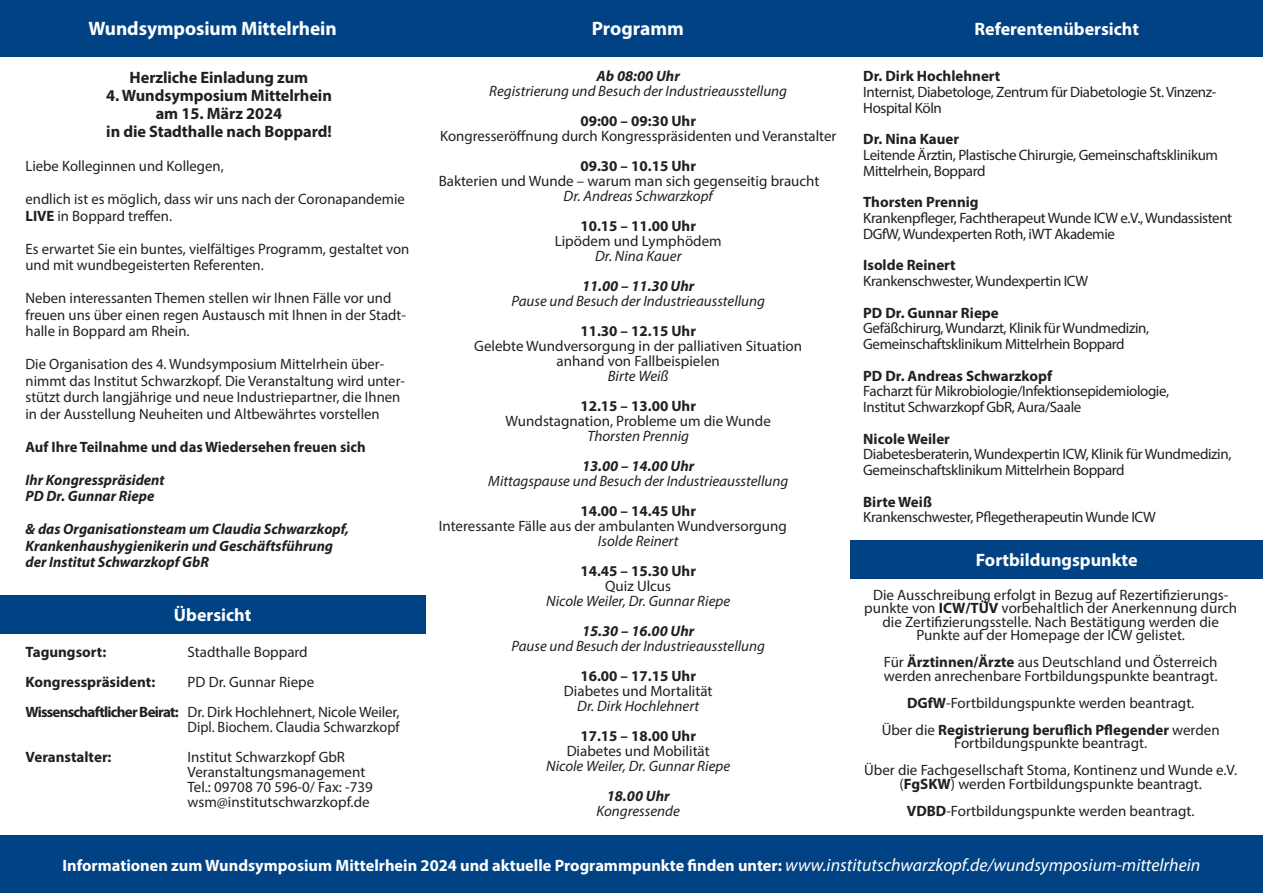
<style>
.page{position:relative;width:1263px;height:893px;background:#fff}
.page>*{position:absolute;margin:0;border:0;box-sizing:border-box;transform-origin:0 0}
.t1{font:700 19.5px "Myriad Pro";letter-spacing:-.005em;color:#fff}
.t2{font:700 18px "Myriad Pro";color:#fff}
.t3{font:700 16.5px "Myriad Pro";color:#fff}
.t4{font:700 16.5px/18px "Myriad Pro";letter-spacing:-.005em;color:#231f20;text-align:center}
.t5{font:15px/16.5px "Myriad Pro";color:#231f20}
.t6{font:15px/15.8px "Myriad Pro";letter-spacing:-.025em;color:#231f20}
.t7{font:700 15px "Myriad Pro";color:#231f20}
.t8{font:italic 15px "Myriad Pro";color:#231f20}
.t9{font:italic 700 15px/16.5px "Myriad Pro";color:#231f20}
.t10{font:15px "Myriad Pro";color:#231f20;scale:.95 1}
.s1{font-weight:700}
.s2{font-style:italic}
.s3{font-weight:400;font-style:italic;font-size:18px}
</style>
<div class="page">
<div style="left:0;top:0;width:1263px;height:56px;background:#014285"></div>
<div style="left:0;top:836px;width:1263px;height:57px;background:#014285"></div>
<div style="left:850px;top:540px;width:413px;height:38px;background:#014285"></div>
<div style="left:0;top:595px;width:425px;height:39px;background:#014285"></div>
<p class="t1" style="left:88px;top:16px;width:250px">Wundsymposium Mittelrhein</p>
<p class="t1" style="left:592px;top:16px;width:94px">Programm</p>
<p class="t4" style="left:130px;top:67px;width:180px">Herzliche Einladung zum</p>
<p class="t4" style="left:106px;top:85px;width:227px">4. Wundsymposium Mittelrhein</p>
<p class="t4" style="left:106px;top:103px;width:227px">am 15. März 2024<br>in die Stadthalle nach Boppard!</p>
<p class="t5" style="left:26px;top:158px;width:200px">Liebe Kolleginnen und Kollegen,</p>
<p class="t5" style="left:26px;top:191px;width:381px">endlich ist es möglich, dass wir uns nach der Coronapandemie<br><span class="s1">LIVE</span> in Boppard treffen.</p>
<p class="t5" style="left:26px;top:240px;width:385px">Es erwartet Sie ein buntes, vielfältiges Programm, gestaltet von und mit wundbegeisterten Referenten.</p>
<p class="t5" style="left:26px;top:290px;width:382px">Neben interessanten Themen stellen wir Ihnen Fälle vor und freuen uns über einen regen Austausch mit Ihnen in der Stadt&shy;halle in Boppard am Rhein.</p>
<p class="t5" style="left:26px;top:356px;width:381px">Die Organisation des 4. Wundsymposium Mittelrhein über&shy;nimmt das Institut Schwarzkopf. Die Veranstaltung wird unter&shy;stützt durch langjährige und neue Industriepartner, die Ihnen in der Ausstellung Neuheiten und Altbewährtes vorstellen</p>
<p class="t7" style="left:26px;top:437px;width:342px">Auf Ihre Teilnahme und das Wiedersehen freuen sich</p>
<p class="t9" style="left:26px;top:471px;width:141px">Ihr Kongresspräsident</p>
<p class="t9" style="left:26px;top:487px;width:131px">PD Dr. Gunnar Riepe</p>
<p class="t9" style="left:26px;top:520px;width:325px">&amp; das Organisationsteam um Claudia Schwarzkopf,<br>Krankenhaushygienikerin und Geschäftsführung</p>
<p class="t9" style="left:26px;top:553px;width:185px">der Institut Schwarzkopf GbR</p>
<p class="t9" style="left:596px;top:68px;width:85px">Ab 08:00 Uhr</p>
<p class="t8" style="left:489px;top:82px;width:299px">Registrierung und Besuch der Industrieausstellung</p>
<p class="t7" style="left:580px;top:112px;width:117px">09:00 – 09:30 Uhr</p>
<p class="t5" style="left:440px;top:128px;width:398px">Kongresseröffnung durch Kongresspräsidenten und Veranstalter</p>
<p class="t7" style="left:580px;top:157px;width:117px">09.30 – 10.15 Uhr</p>
<p class="t5" style="left:563px;top:174px;width:257px;line-height:15px;text-indent:-125px">Bakterien und Wunde – warum man sich gegenseitig braucht<br><span class="s2">Dr. Andreas Schwarzkopf</span></p>
<p class="t7" style="left:580px;top:217px;width:117px">10.15 – 11.00 Uhr</p>
<p class="t5" style="left:555px;top:233px;width:169px">Lipödem und Lymphödem</p>
<p class="t8" style="left:595px;top:247px;width:88px">Dr. Nina Kauer</p>
<p class="t9" style="left:582px;top:278px;width:114px">11.00 – 11.30 Uhr</p>
<p class="t8" style="left:511px;top:292px;width:255px">Pause und Besuch der Industrieausstellung</p>
<p class="t7" style="left:580px;top:322px;width:117px">11.30 – 12.15 Uhr</p>
<p class="t5" style="left:474px;top:339px;width:329px;line-height:15px;text-align:center">Gelebte Wundversorgung in der palliativen Situation anhand von Fallbeispielen</p>
<p class="t8" style="left:608px;top:367px;width:62px">Birte Weiß</p>
<p class="t7" style="left:580px;top:397px;width:117px">12.15 – 13.00 Uhr</p>
<p class="t5" style="left:505px;top:413px;width:267px">Wundstagnation, Probleme um die Wunde</p>
<p class="t8" style="left:587px;top:427px;width:103px">Thorsten Prennig</p>
<p class="t9" style="left:582px;top:458px;width:114px">13.00 – 14.00 Uhr</p>
<p class="t8" style="left:488px;top:472px;width:302px">Mittagspause und Besuch der Industrieausstellung</p>
<p class="t7" style="left:580px;top:502px;width:117px">14.00 – 14.45 Uhr</p>
<p class="t5" style="left:598px;top:519px;width:190px;line-height:15px;text-indent:-159px">Interessante Fälle aus der ambulanten Wundversorgung<br><span class="s2">Isolde Reinert</span></p>
<p class="t7" style="left:580px;top:562px;width:117px">14.45 – 15.30 Uhr</p>
<p class="t5" style="left:605px;top:578px;width:67px">Quiz Ulcus</p>
<p class="t8" style="left:546px;top:592px;width:185px">Nicole Weiler, Dr. Gunnar Riepe</p>
<p class="t9" style="left:582px;top:623px;width:114px">15.30 – 16.00 Uhr</p>
<p class="t8" style="left:511px;top:637px;width:255px">Pause und Besuch der Industrieausstellung</p>
<p class="t7" style="left:580px;top:667px;width:117px">16.00 – 17.15 Uhr</p>
<p class="t5" style="left:564px;top:683px;width:150px">Diabetes und Mortalität</p>
<p class="t8" style="left:577px;top:697px;width:124px">Dr. Dirk Hochlehnert</p>
<p class="t7" style="left:580px;top:727px;width:117px">17.15 – 18.00 Uhr</p>
<p class="t5" style="left:567px;top:743px;width:145px">Diabetes und Mobilität</p>
<p class="t8" style="left:546px;top:757px;width:185px">Nicole Weiler, Dr. Gunnar Riepe</p>
<p class="t9" style="left:607px;top:788px;width:64px">18.00 Uhr</p>
<p class="t8" style="left:596px;top:802px;width:85px">Kongressende</p>
<p class="t2" style="left:174px;top:603px;width:79px">Übersicht</p>
<p class="t7" style="left:26px;top:642px;width:82px">Tagungsort:</p>
<p class="t5" style="left:188px;top:644px;width:122px">Stadthalle Boppard</p>
<p class="t7" style="left:26px;top:672px;width:131px">Kongresspräsident:</p>
<p class="t5" style="left:188px;top:674px;width:128px">PD Dr. Gunnar Riepe</p>
<p class="t5" style="left:26px;top:704px;width:376px"><span class="s1">Wissenschaftlicher Beirat:</span> Dr. Dirk Hochlehnert, Nicole Weiler,</p>
<p class="t10" style="left:188px;top:718px;width:225px">Dipl. Biochem. Claudia Schwarzkopf</p>
<p class="t7" style="left:26px;top:747px;width:88px">Veranstalter:</p>
<p class="t5" style="left:188px;top:749px;width:159px">Institut Schwarzkopf GbR</p>
<p class="t5" style="left:188px;top:764px;width:179px">Veranstaltungsmanagement</p>
<p class="t5" style="left:188px;top:779px;width:187px">Tel.: 09708 70 596-0/ Fax: -739</p>
<p class="t5" style="left:188px;top:794px;width:184px">wsm@institutschwarzkopf.de</p>
<p class="t2" style="left:974px;top:17px;width:166px">Referentenübersicht</p>
<p class="t7" style="left:863px;top:67px;width:139px">Dr. Dirk Hochlehnert</p>
<p class="t6" style="left:863px;top:84px;width:355px">Internist, Diabetologe, Zentrum für Diabetologie St. Vinzenz-<br>Hospital Köln</p>
<p class="t7" style="left:863px;top:130px;width:97px">Dr. Nina Kauer</p>
<p class="t6" style="left:863px;top:147px;width:356px">Leitende Ärztin, Plastische Chirurgie, Gemeinschaftsklinikum<br>Mittelrhein, Boppard</p>
<p class="t7" style="left:863px;top:193px;width:117px">Thorsten Prennig</p>
<p class="t6" style="left:863px;top:210px;width:370px">Krankenpfleger, Fachtherapeut Wunde ICW e.V., Wundassistent<br>DGfW, Wundexperten Roth, iWT Akademie</p>
<p class="t7" style="left:863px;top:256px;width:94px">Isolde Reinert</p>
<p class="t6" style="left:863px;top:273px;width:226px">Krankenschwester, Wundexpertin ICW</p>
<p class="t7" style="left:863px;top:303px;width:137px">PD Dr. Gunnar Riepe</p>
<p class="t6" style="left:863px;top:320px;width:288px">Gefäßchirurg, Wundarzt, Klinik für Wundmedizin,<br>Gemeinschaftsklinikum Mittelrhein Boppard</p>
<p class="t7" style="left:863px;top:366px;width:190px">PD Dr. Andreas Schwarzkopf</p>
<p class="t6" style="left:863px;top:383px;width:307px">Facharzt für Mikrobiologie/Infektionsepidemiologie,<br>Institut Schwarzkopf GbR, Aura/Saale</p>
<p class="t7" style="left:863px;top:429px;width:88px">Nicole Weiler</p>
<p class="t6" style="left:863px;top:446px;width:370px">Diabetesberaterin, Wundexpertin ICW, Klinik für Wundmedizin,<br>Gemeinschaftsklinikum Mittelrhein Boppard</p>
<p class="t7" style="left:863px;top:492px;width:70px">Birte Weiß</p>
<p class="t6" style="left:863px;top:509px;width:294px">Krankenschwester, Pflegetherapeutin Wunde ICW</p>
<p class="t2" style="left:976px;top:548px;width:163px">Fortbildungspunkte</p>
<p class="t5" style="left:864px;top:588px;width:374px;line-height:13.5px;text-align:center">Die Ausschreibung erfolgt in Bezug auf Rezertifizierungs&shy;punkte von <span class="s1">ICW/TÜV</span> vorbehaltlich der Anerkennung durch die Zertifizierungsstelle. Nach Bestätigung werden die Punkte auf der Homepage der ICW gelistet.</p>
<p class="t5" style="left:884px;top:654px;width:335px">Für <span class="s1">Ärztinnen/Ärzte</span> aus Deutschland und Österreich</p>
<p class="t5" style="left:884px;top:667px;width:335px">werden anrechenbare Fortbildungspunkte beantragt.</p>
<p class="t5" style="left:907px;top:694px;width:289px"><span class="s1">DGfW</span>-Fortbildungspunkte werden beantragt.</p>
<p class="t5" style="left:882px;top:723px;width:339px;line-height:13.5px;text-align:center">Über die <span class="s1">Registrierung beruflich Pflegender</span> werden<br>Fortbildungspunkte beantragt.</p>
<p class="t5" style="left:864px;top:763px;width:375px;line-height:13.5px;text-align:center">Über die Fachgesellschaft Stoma, Kontinenz und Wunde e.V. (<span class="s1">FgSKW</span>) werden Fortbildungspunkte beantragt.</p>
<p class="t5" style="left:907px;top:802px;width:289px"><span class="s1">VDBD</span>-Fortbildungspunkte werden beantragt.</p>
<p class="t3" style="left:62px;top:855px;width:1139px">Informationen zum Wundsymposium Mittelrhein 2024 und aktuelle Programmpunkte finden unter: <span class="s3">www.institutschwarzkopf.de/wundsymposium-mittelrhein</span></p>
</div>
